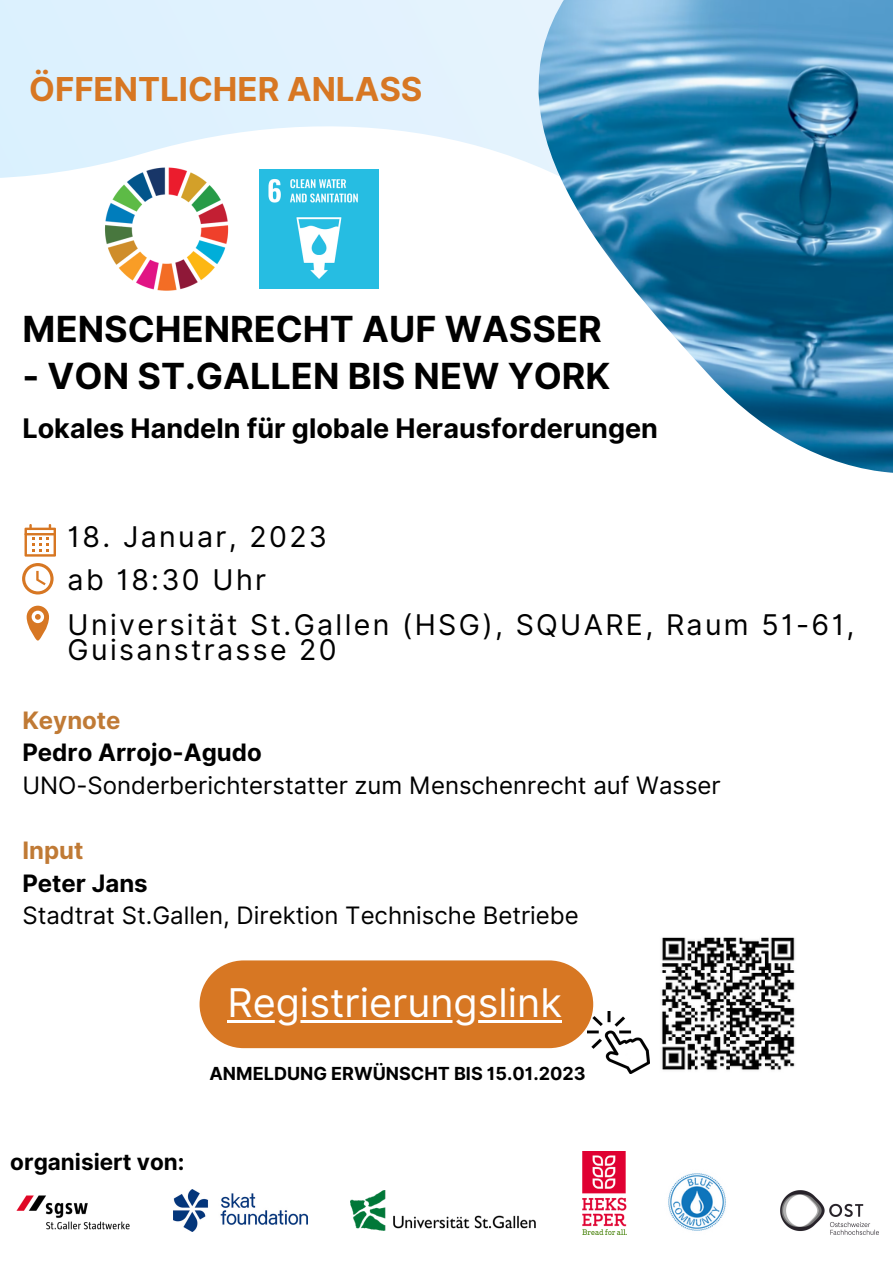
<style>
.page{position:relative;width:893px;height:1264px;background:#fff}
.page>*{position:absolute;margin:0;border:0;box-sizing:border-box;transform-origin:0 0}
.t1{font:39.6px "Inter";color:#fff}
.t2{font:700 36px "Inter";color:#000}
.t3{font:700 33px "Inter";color:#d77723}
.t4{font:28.5px/25.5px "Inter";letter-spacing:.085em;color:#000}
.t5{font:700 27px "Inter";color:#000}
.t6{font:24px "Inter";color:#000}
.t7{font:700 24px "Inter";color:#000}
.t8{font:700 24px "Inter";color:#c07a35}
.t9{font:700 22.5px "Inter";color:#000}
.t10{font:700 18px "Inter";color:#000}
</style>
<div class="page">
<svg style="left:0;top:0;width:515px;height:289px;fill:#e3f2fe"></svg>
<img style="left:515px;top:0;width:377px;height:473px">
<img style="left:350px;top:1190px;width:185px;height:40px">
<img style="left:582px;top:1151px;width:44px;height:83px">
<img style="left:668px;top:1173px;width:58px;height:58px">
<img style="left:780px;top:1190px;width:97px;height:44px">
<img style="left:174px;top:1189px;width:133px;height:42px">
<div style="left:199px;top:960px;width:394px;height:88px;background:#d77723;border-radius:44px"></div>
<img style="left:587px;top:1011px;width:62px;height:62px">
<img style="left:661px;top:937px;width:134px;height:133px">
<hr style="left:227px;top:1020px;width:335px;height:3px;background:#fff">
<img style="left:260px;top:170px;width:118px;height:119px">
<img style="left:102px;top:165px;width:128px;height:126px">
<svg style="left:25px;top:524px;width:31px;height:32px"></svg>
<svg style="left:27px;top:605px;width:22px;height:35px"></svg>
<svg style="left:22px;top:563px;width:32px;height:31px"></svg>
<img style="left:16px;top:1195px;width:114px;height:35px">
<h3 class="t3" style="left:29px;top:69px;width:395px">ÖFFENTLICHER ANLASS</h3>
<h2 class="t2" style="left:22px;top:307px;width:580px">MENSCHENRECHT AUF WASSER</h2>
<h2 class="t2" style="left:22px;top:355px;width:589px">- VON ST.GALLEN BIS NEW YORK</h2>
<p class="t5" style="left:22px;top:412px;width:637px">Lokales Handeln für globale Herausforderungen</p>
<p class="t4" style="left:68px;top:524px;width:261px">18. Januar, 2023</p>
<p class="t4" style="left:68px;top:566px;width:200px">ab 18:30 Uhr</p>
<p class="t4" style="left:68px;top:611px;width:788px">Universität St.Gallen (HSG), SQUARE, Raum 51-61,<br>Guisanstrasse 20</p>
<p class="t8" style="left:22px;top:705px;width:100px">Keynote</p>
<p class="t7" style="left:22px;top:738px;width:241px">Pedro Arrojo-Agudo</p>
<p class="t6" style="left:22px;top:770px;width:699px">UNO-Sonderberichterstatter zum Menschenrecht auf Wasser</p>
<p class="t8" style="left:22px;top:836px;width:63px">Input</p>
<p class="t7" style="left:22px;top:868px;width:127px">Peter Jans</p>
<p class="t6" style="left:22px;top:901px;width:558px">Stadtrat St.Gallen, Direktion Technische Betriebe</p>
<h1 class="t1" style="left:227px;top:979px;width:336px">Registrierungslink</h1>
<p class="t10" style="left:209px;top:1062px;width:377px">ANMELDUNG ERWÜNSCHT BIS 15.01.2023</p>
<p class="t9" style="left:10px;top:1148px;width:176px">organisiert von:</p>
</div>
